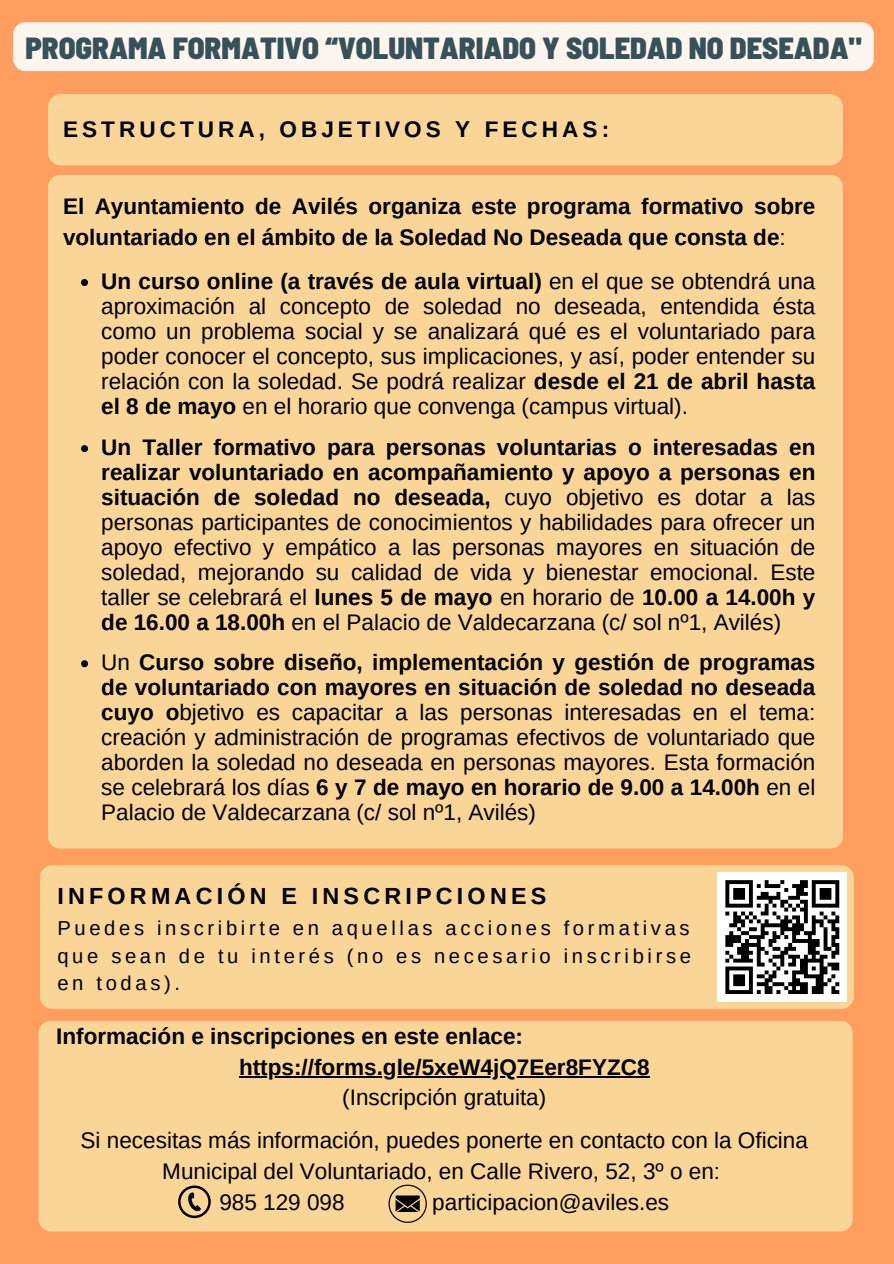
<style>
.page{position:relative;width:894px;height:1264px;background:#fff}
.page>*{position:absolute;margin:0;border:0;box-sizing:border-box;transform-origin:0 0}
.t1{font:900 semi-condensed 30.45px "Barlow";color:#355159}
.t2{font:700 23.25px "Arimo";letter-spacing:.18em;color:#000}
.t3{font:22.5px/25px "Arimo";color:#000;text-align:justify}
.t4{font:700 22.5px/30.8px "Arimo";color:#000;text-align:center}
.t5{font:700 22.5px "Arimo";letter-spacing:.18em;color:#000}
.t6{font:20.25px/27.9px "Arimo";letter-spacing:.18em;color:#000;text-align:justify}
.s1{font-weight:400}
.s2{font-weight:700}
</style>
<div class="page">
<div style="left:0;top:0;width:893px;height:1263px;background:#ff9e5e"></div>
<div style="left:40px;top:865px;width:813px;height:143px;background:#fad598;border-radius:12px"></div>
<div style="left:38px;top:1020px;width:814px;height:211px;background:#fad598;border-radius:12px"></div>
<hr style="left:239px;top:1075px;width:410px;height:2px;background:#000">
<div style="left:48px;top:175px;width:794px;height:673px;background:#fad598;border-radius:12px"></div>
<svg style="left:81px;top:279px;width:7px;height:7px"></svg>
<svg style="left:81px;top:445px;width:7px;height:7px"></svg>
<svg style="left:81px;top:660px;width:7px;height:7px"></svg>
<div style="left:48px;top:94px;width:794px;height:71px;background:#fad598;border-radius:13px"></div>
<svg style="left:178px;top:1185px;width:33px;height:33px"></svg>
<svg style="left:388px;top:1184px;width:38px;height:38px"></svg>
<div style="left:13px;top:22px;width:860px;height:49px;background:#fff5ef;border-radius:12px"></div>
<div style="left:717px;top:872px;width:129px;height:129px;background:#fff"></div>
<svg style="left:725px;top:880px;width:115px;height:114px"></svg>
<p class="t1" style="left:25px;top:28px;width:837px">PROGRAMA FORMATIVO “VOLUNTARIADO Y SOLEDAD NO DESEADA"</p>
<h3 class="t5" style="left:63px;top:116px;width:547px">ESTRUCTURA, OBJETIVOS Y FECHAS:</h3>
<p class="t4" style="left:63px;top:191px;width:753px;text-align:left">El Ayuntamiento de Avilés organiza este programa formativo sobre voluntariado en el ámbito de la Soledad No Deseada que consta de<span class="s1">:</span></p>
<p class="t3" style="left:101px;top:269px;width:715px"><span class="s2">Un curso online (a través de aula virtual)</span> en el que se obtendrá una aproximación al concepto de soledad no deseada, entendida ésta como un problema social y se analizará qué es el voluntariado para poder conocer el concepto, sus implicaciones, y así, poder entender su relación con la soledad. Se podrá realizar <span class="s2">desde el 21 de abril hasta el 8 de mayo</span> en el horario que convenga (campus virtual).</p>
<p class="t3" style="left:101px;top:435px;width:715px"><span class="s2">Un Taller formativo para personas voluntarias o interesadas en realizar voluntariado en acompañamiento y apoyo a personas en situación de soledad no deseada,</span> cuyo objetivo es dotar a las personas participantes de conocimientos y habilidades para ofrecer un apoyo efectivo y empático a las personas mayores en situación de soledad, mejorando su calidad de vida y bienestar emocional. Este taller se celebrará el <span class="s2">lunes 5 de mayo</span> en horario de <span class="s2">10.00 a 14.00h y de 16.00 a 18.00h</span> en el Palacio de Valdecarzana (c/ sol nº1, Avilés)</p>
<h3 class="t3" style="left:101px;top:650px;width:715px">Un <span class="s2">Curso sobre diseño, implementación y gestión de programas de voluntariado con mayores en situación de soledad no deseada cuyo o</span>bjetivo es capacitar a las personas interesadas en el tema: creación y administración de programas efectivos de voluntariado que aborden la soledad no deseada en personas mayores. Esta formación se celebrará los días <span class="s2">6 y 7 de mayo en horario de 9.00 a 14.00h</span> en el Palacio de Valdecarzana (c/ sol nº1, Avilés)</h3>
<h1 class="t2" style="left:57px;top:883px;width:490px">INFORMACIÓN E INSCRIPCIONES</h1>
<h2 class="t6" style="left:57px;top:913px;width:635px">Puedes inscribirte en aquellas acciones formativas que sean de tu interés (no es necesario inscribirse en todas).</h2>
<h3 class="t4" style="left:56px;top:1020px;width:468px">Información e inscripciones en este enlace:</h3>
<p class="t4" style="left:239px;top:1051px;width:412px">https://forms.gle/5xeW4jQ7Eer8FYZC8 <span class="s1">(Inscripción gratuita)</span></p>
<p class="t3" style="left:81px;top:1127px;width:728px">Si necesitas más información, puedes ponerte en contacto con la Oficina</p>
<p class="t3" style="left:219px;top:1155px;width:502px;line-height:30.8px;text-indent:-57px">Municipal del Voluntariado, en Calle Rivero, 52, 3º o en:<br>985 129 098</p>
<p class="t3" style="left:432px;top:1189px;width:238px">participacion@aviles.es</p>
</div>
